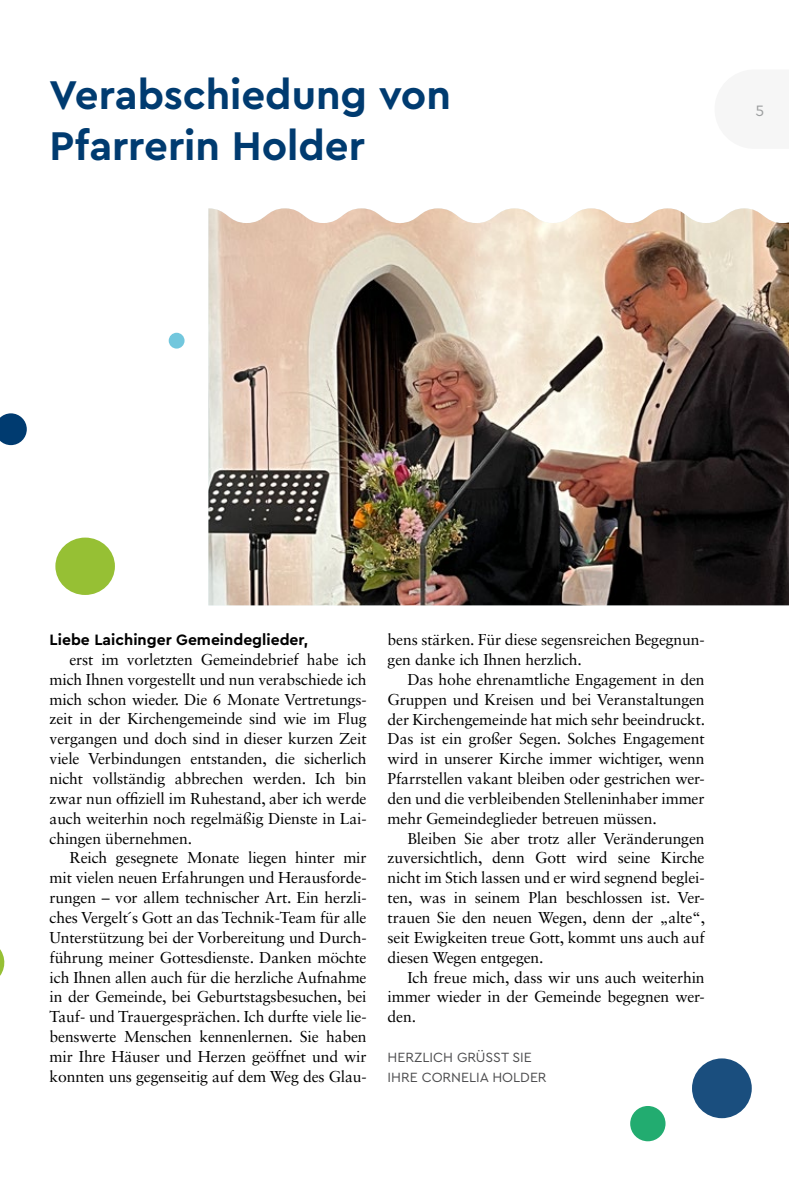
<style>
.page{position:relative;width:789px;height:1181px;background:#fff}
.page>*{position:absolute;margin:0;border:0;box-sizing:border-box;transform-origin:0 0}
.t1{font:700 42px/50.8px "Cera Pro";color:#003b70}
.t2{font:15.75px/19.8px "Sabon LT Std";letter-spacing:-.01em;color:#000;text-align:justify}
.t3{font:700 15.75px "Cera Pro";color:#000}
.t4{font:15.75px "Cera Pro";color:#9c9e9f}
.t5{font:14px/19.8px "Cera Pro";color:#4b4b4d}
</style>
<div class="page">
<svg style="left:0;top:413px;width:27px;height:32px"></svg>
<div style="left:630px;top:1106px;width:35px;height:35px;background:#22ac70;border-radius:50%"></div>
<div style="left:692px;top:1058px;width:60px;height:60px;background:#1a4e7e;border-radius:50%"></div>
<div style="left:55px;top:537px;width:60px;height:58px;background:#96c034;border-radius:50%"></div>
<div style="left:169px;top:333px;width:15px;height:15px;background:#72c7dd;border-radius:50%"></div>
<svg style="left:0;top:949px;width:5px;height:27px"></svg>
<img style="left:208px;top:208px;width:581px;height:397px">
<h1 class="t1" style="left:50px;top:68px;width:403px">Verabschiedung von<br>Pfarrerin Holder</h1>
<p class="t4" style="left:755px;top:100px;width:10px">5</p>
<p class="t3" style="left:50px;top:629px;width:260px">Liebe Laichinger Gemeindeglieder,</p>
<p class="t2" style="left:50px;top:649px;width:318px;text-indent:20px">erst im vorletzten Gemeindebrief habe ich mich Ihnen vorgestellt und nun verabschiede ich mich schon wieder. Die 6 Monate Vertretungs&shy;zeit in der Kirchengemeinde sind wie im Flug vergangen und doch sind in dieser kurzen Zeit viele Verbindungen entstanden, die sicherlich nicht vollständig abbrechen werden. Ich bin zwar nun offiziell im Ruhestand, aber ich werde auch weiterhin noch regelmäßig Dienste in Lai&shy;chingen übernehmen.</p>
<p class="t2" style="left:50px;top:848px;width:318px;text-indent:20px">Reich gesegnete Monate liegen hinter mir mit vielen neuen Erfahrungen und Herausforde&shy;rungen – vor allem technischer Art. Ein herzli&shy;ches Vergelt´s Gott an das Technik-Team für alle Unterstützung bei der Vorbereitung und Durch&shy;führung meiner Gottesdienste. Danken möchte ich Ihnen allen auch für die herzliche Aufnahme in der Gemeinde, bei Geburtstagsbesuchen, bei Tauf- und Trauergesprächen. Ich durfte viele lie&shy;benswerte Menschen kennenlernen. Sie haben mir Ihre Häuser und Herzen geöffnet und wir konnten uns gegenseitig auf dem Weg des Glau-</p>
<p class="t2" style="left:388px;top:629px;width:318px">bens stärken. Für diese segensreichen Begegnun&shy;gen danke ich Ihnen herzlich.</p>
<p class="t2" style="left:388px;top:669px;width:319px;text-indent:20px">Das hohe ehrenamtliche Engagement in den Gruppen und Kreisen und bei Veranstaltungen der Kirchengemeinde hat mich sehr beeindruckt.<br>Das ist ein großer Segen. Solches Engagement wird in unserer Kirche immer wichtiger, wenn Pfarrstellen vakant bleiben oder gestrichen wer&shy;den und die verbleibenden Stelleninhaber immer mehr Gemeindeglieder betreuen müssen.</p>
<p class="t2" style="left:388px;top:828px;width:319px;text-indent:20px">Bleiben Sie aber trotz aller Veränderungen zuversichtlich, denn Gott wird seine Kirche nicht im Stich lassen und er wird segnend beglei&shy;ten, was in seinem Plan beschlossen ist. Ver&shy;trauen Sie den neuen Wegen, denn der „alte“, seit Ewigkeiten treue Gott, kommt uns auch auf diesen Wegen entgegen.</p>
<p class="t2" style="left:388px;top:967px;width:318px;text-indent:20px">Ich freue mich, dass wir uns auch weiterhin immer wieder in der Gemeinde begegnen wer&shy;den.</p>
<p class="t5" style="left:388px;top:1046px;width:160px">HERZLICH GRÜSST SIE<br>IHRE CORNELIA HOLDER</p>
</div>
